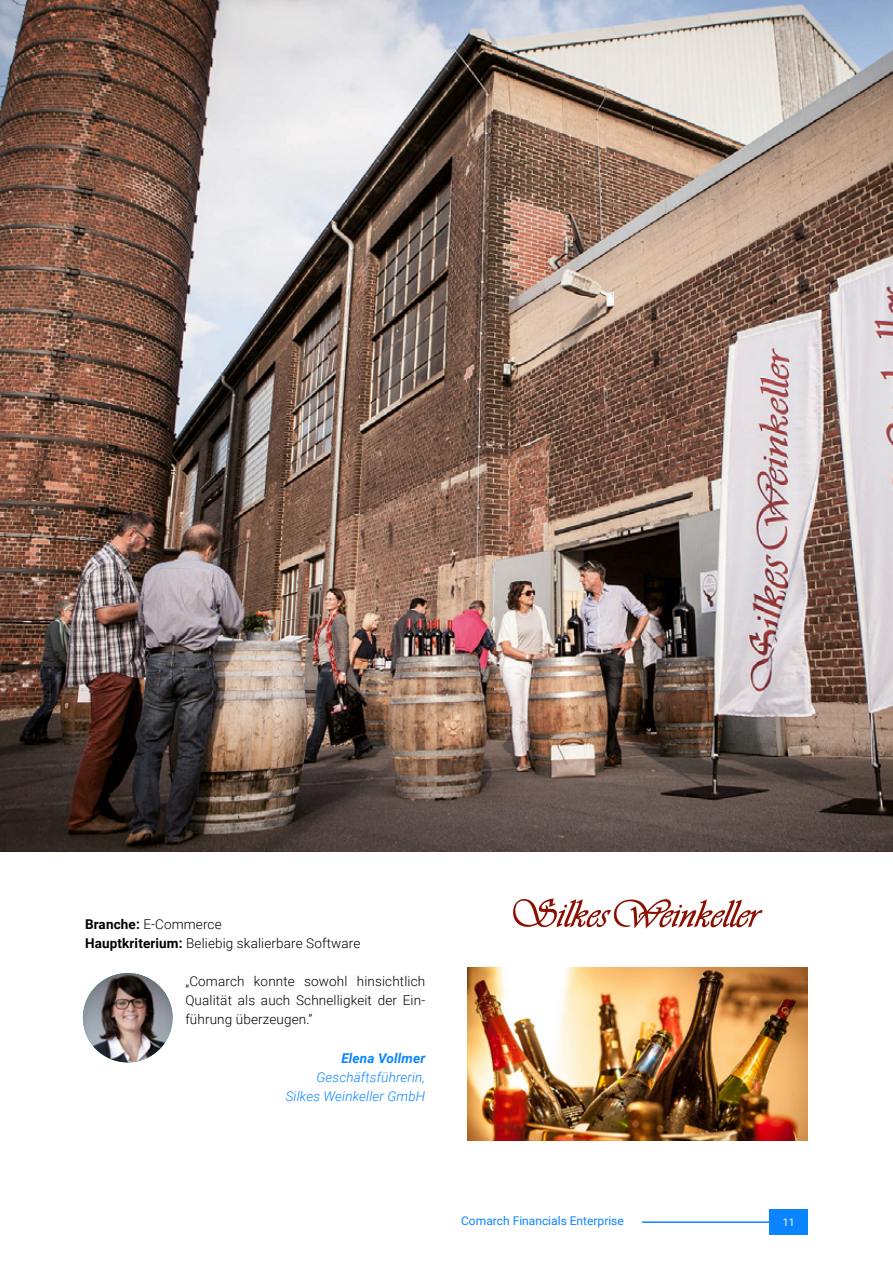
<style>
.page{position:relative;width:893px;height:1263px;background:#fff}
.page>*{position:absolute;margin:0;border:0;box-sizing:border-box;transform-origin:0 0}
.t1{font:300 13.5px/19.2px "Roboto";letter-spacing:.01em;color:#000}
.t2{font:italic 300 13.5px/19.2px "Roboto";letter-spacing:.01em;color:#0a85ff;text-align:right}
.t3{font:italic 700 13.5px "Roboto";letter-spacing:.01em;color:#0a85ff}
.t4{font:12px "Roboto";color:#0a85ff}
.t5{font:10.5px "Roboto";color:#fff}
.s1{font-weight:700}
</style>
<div class="page">
<img style="left:0;top:0;width:893px;height:852px">
<img style="left:83px;top:973px;width:90px;height:89px;border-radius:45px">
<img style="left:468px;top:968px;width:340px;height:172px">
<svg style="left:513px;top:898px;width:250px;height:30px"></svg>
<div style="left:770px;top:1209px;width:38px;height:26px;background:#0a85ff"></div>
<hr style="left:642px;top:1221px;width:128px;height:2px;background:#0a85ff">
<p class="t1" style="left:85px;top:914px;width:277px"><span class="s1">Branche:</span> E-Commerce<br><span class="s1">Hauptkriterium:</span> Beliebig skalierbare Software</p>
<p class="t1" style="left:185px;top:971px;width:241px;text-align:justify">„Comarch konnte sowohl hinsichtlich Qualität als auch Schnelligkeit der Ein&shy;führung überzeugen.”</p>
<p class="t3" style="left:341px;top:1048px;width:85px">Elena Vollmer</p>
<p class="t2" style="left:286px;top:1067px;width:141px">Geschäftsführerin,<br>Silkes Weinkeller GmbH</p>
<p class="t4" style="left:461px;top:1212px;width:164px">Comarch Financials Enterprise</p>
<p class="t5" style="left:783px;top:1215px;width:13px">11</p>
</div>
